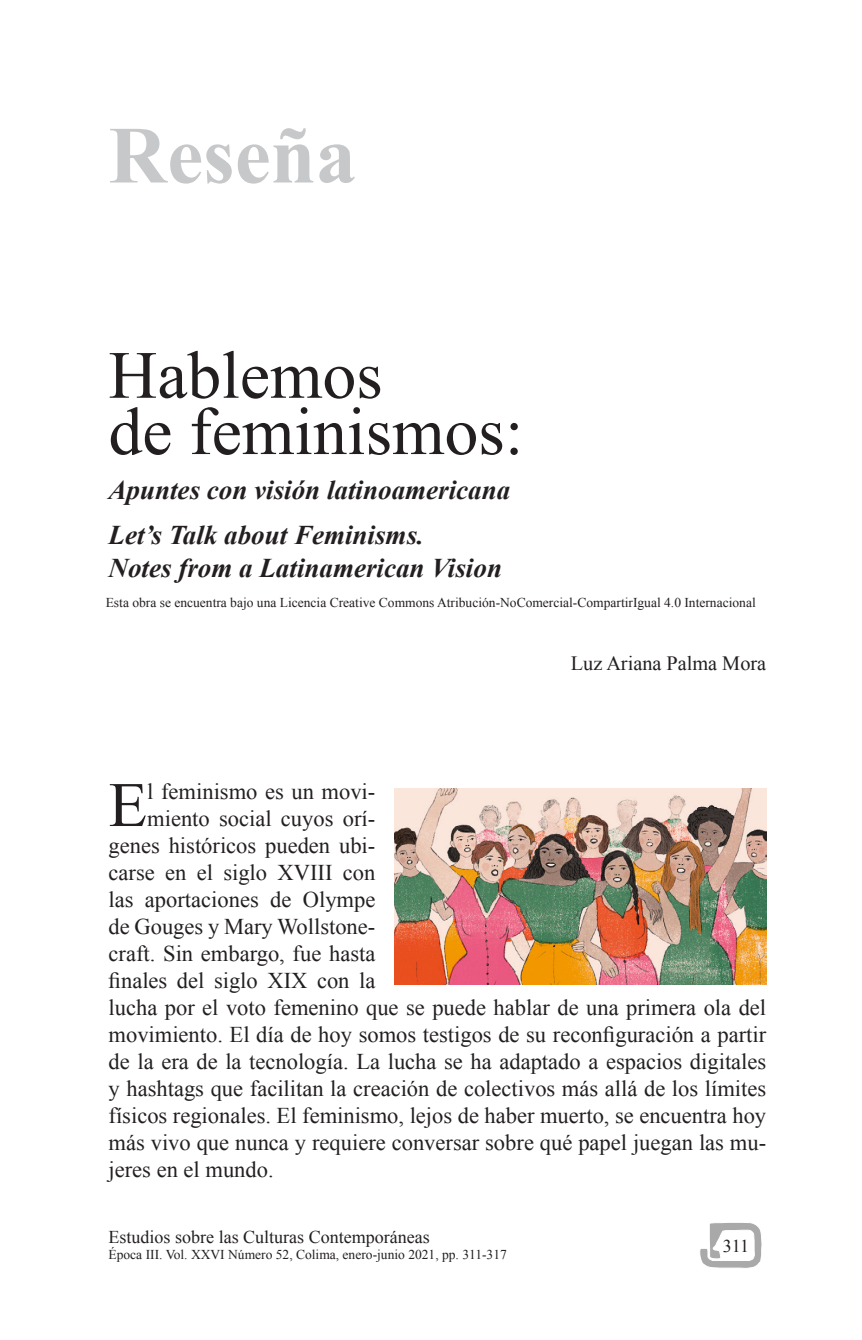
<style>
.page{position:relative;width:862px;height:1340px;background:#fff}
.page>*{position:absolute;margin:0;border:0;box-sizing:border-box;transform-origin:0 0}
.t1{font:700 81px "Times New Roman";color:#c7c8ca}
.Encabezado_ID3{font:67.5px/56.2px "Times New Roman";color:#231f20}
.Párrafo_primero_ID3{font:63.23px "Times New Roman";color:#231f20}
.Subencabezado_ID3{font:italic 700 27px/32.4px "Times New Roman";color:#231f20}
.Párrafo_primero_ID3-2{font:22.5px "Times New Roman";color:#231f20}
.Autor_es__ID3{font:20.25px "Times New Roman";color:#231f20}
.t2{font:18px "Times New Roman";color:#231f20}
.Autor_es__ID3-2{font:13.5px "Times New Roman";color:#231f20}
</style>
<div class="page">
<img style="left:394px;top:788px;width:371px;height:196px">
<svg style="left:700px;top:1223px;width:62px;height:45px"></svg>
<h1 class="t1" style="left:108px;top:99px;width:249px">Reseña</h1>
<p class="Encabezado_ID3" style="left:108px;top:346px;width:416px">Hablemos<br>de feminismos:</p>
<p class="Subencabezado_ID3" style="left:108px;top:473px;width:403px">Apuntes con visión latinoamericana</p>
<p class="Subencabezado_ID3" style="left:108px;top:518px;width:395px">Let’s Talk about Feminisms.<br>Notes from a Latinamerican Vision</p>
<p class="Autor_es__ID3-2" style="left:106px;top:593px;width:651px">Esta obra se encuentra bajo una Licencia Creative Commons Atribución-NoComercial-CompartirIgual 4.0 Internacional</p>
<p class="Autor_es__ID3" style="left:570px;top:649px;width:197px">Luz Ariana Palma Mora</p>
<p class="Párrafo_primero_ID3" style="left:108px;top:762px;width:40px">E</p>
<p class="Párrafo_primero_ID3-2" style="left:147px;top:776px;width:229px">l feminismo es un movi-</p>
<p class="Párrafo_primero_ID3-2" style="left:147px;top:803px;width:229px">miento social cuyos orí-</p>
<p class="Párrafo_primero_ID3-2" style="left:108px;top:830px;width:268px">genes históricos pueden ubi-</p>
<p class="Párrafo_primero_ID3-2" style="left:108px;top:857px;width:268px">carse en el siglo XVIII con</p>
<p class="Párrafo_primero_ID3-2" style="left:108px;top:884px;width:268px">las aportaciones de Olympe</p>
<p class="Párrafo_primero_ID3-2" style="left:108px;top:911px;width:268px">de Gouges y Mary Wollstone-</p>
<p class="Párrafo_primero_ID3-2" style="left:108px;top:938px;width:268px">craft. Sin embargo, fue hasta</p>
<p class="Párrafo_primero_ID3-2" style="left:108px;top:965px;width:268px">finales del siglo XIX con la</p>
<p class="Párrafo_primero_ID3-2" style="left:108px;top:992px;width:658px">lucha por el voto femenino que se puede hablar de una primera ola del</p>
<p class="Párrafo_primero_ID3-2" style="left:108px;top:1019px;width:658px">movimiento. El día de hoy somos testigos de su reconfiguración a partir</p>
<p class="Párrafo_primero_ID3-2" style="left:108px;top:1046px;width:659px">de la era de la tecnología. La lucha se ha adaptado a espacios digitales</p>
<p class="Párrafo_primero_ID3-2" style="left:108px;top:1073px;width:658px">y hashtags que facilitan la creación de colectivos más allá de los límites</p>
<p class="Párrafo_primero_ID3-2" style="left:108px;top:1100px;width:658px">físicos regionales. El feminismo, lejos de haber muerto, se encuentra hoy</p>
<p class="Párrafo_primero_ID3-2" style="left:108px;top:1127px;width:658px">más vivo que nunca y requiere conversar sobre qué papel juegan las mu-</p>
<p class="Párrafo_primero_ID3-2" style="left:108px;top:1154px;width:166px">jeres en el mundo.</p>
<p class="t2" style="left:108px;top:1224px;width:322px">Estudios sobre las Culturas Contemporáneas</p>
<p class="Autor_es__ID3-2" style="left:108px;top:1245px;width:399px">Época III. Vol. XXVI Número 52, Colima, enero-junio 2021, pp. 311-317</p>
<p class="t2" style="left:722px;top:1233px;width:28px">311</p>
</div>
